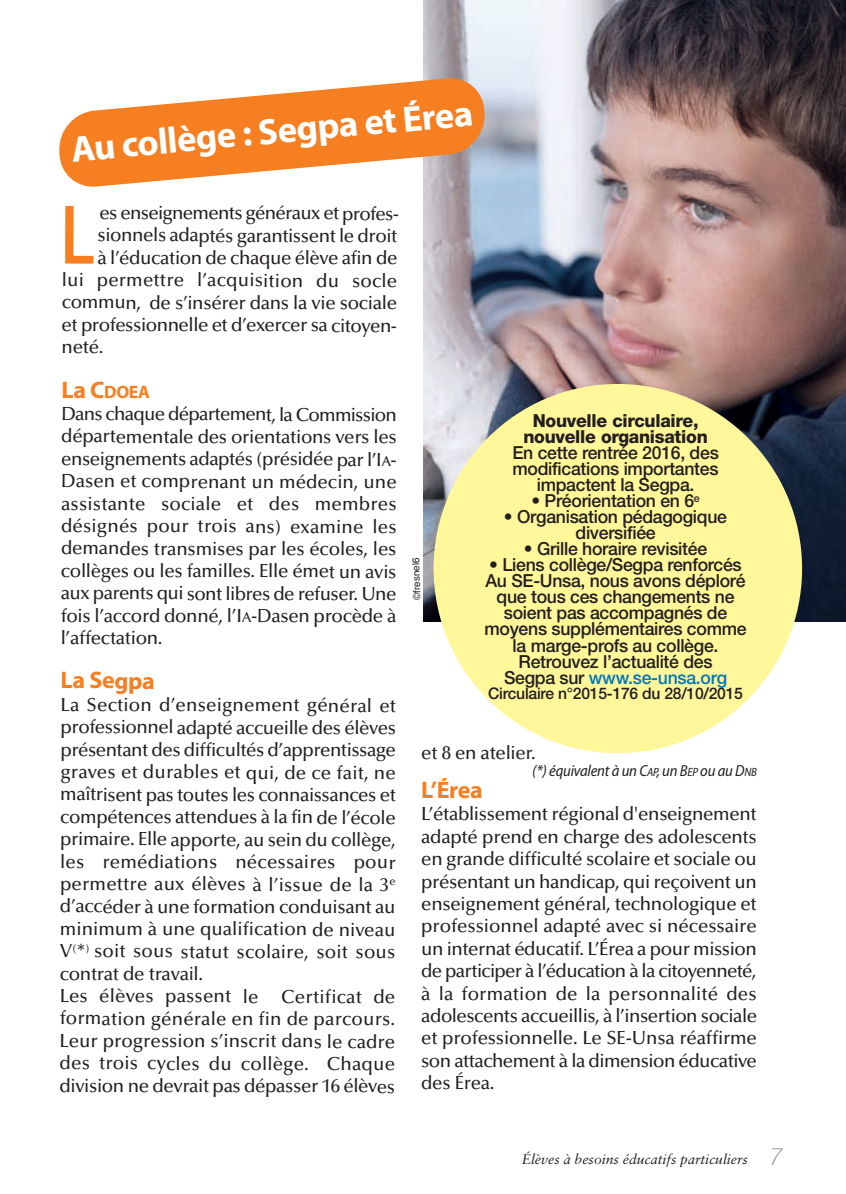
<style>
.page{position:relative;width:846px;height:1194px;background:#fff}
.page>*{position:absolute;margin:0;border:0;box-sizing:border-box;transform-origin:0 0}
.t1{font:500 condensed 80.6px "Helvetica Neue LT Pro";color:#f57f21;scale:.9 1}
.t2{font:700 36.8px "Myriad Pro";color:#fff}
.t3{font:700 24px "Myriad Pro";letter-spacing:-.015em;color:#f57f21}
.t4{font:500 19px/22.4px "Optima LT Std";letter-spacing:-.02em;color:#231f20;text-align:justify}
.t5{font:500 19px/22.4px "Optima LT Std";color:#231f20}
.t6{font:500 19px "Optima LT Std";letter-spacing:-.04em;color:#231f20}
.t7{font:500 19px "Optima LT Std";letter-spacing:.005em;color:#231f20}
.t8{font:500 18px/16px "Helvetica Neue";letter-spacing:-.015em;color:#231f20;text-align:center}
.t9{font:800 18px/16px "Helvetica Neue";letter-spacing:-.015em;color:#231f20;text-align:center}
.t10{font:700 18px "Myriad Pro";color:#f57f21}
.t11{font:italic semi-condensed 16px "Myriad Pro";letter-spacing:-.015em;color:#231f20}
.t12{font:500 16px "Helvetica Neue";letter-spacing:-.015em;color:#231f20}
.t13{font:italic 14px "Sabon";color:#231f20}
.t14{font:10px "Helvetica";color:#231f20}
.s1{font-size:24px}
.s2{font-size:14.2px}
.s3{color:#0077bf}
.s4{font-size:12px}
.s5{font-family:"Helvetica Neue";font-weight:100;font-size:24px;color:#808285}
</style>
<div class="page">
<img style="left:423px;top:0;width:423px;height:622px">
<div style="left:433px;top:384px;width:369px;height:369px;background:#fff79a;border-radius:50%"></div>
<svg style="left:59px;top:77px;width:426px;height:111px;fill:#f57f21"></svg>
<h2 class="t2" style="left:70px;top:135px;width:405px;rotate:-5deg">Au collège : Segpa et Érea</h2>
<h1 class="t1" style="left:62px;top:189px;width:37px">L</h1>
<p class="t6" style="left:99px;top:205px;width:301px">es enseignements généraux et profes-</p>
<p class="t4" style="left:98px;top:226px;width:301px">sionnels adaptés garantissent le droit</p>
<p class="t4" style="left:98px;top:248px;width:301px">à l’éducation de chaque élève afin de</p>
<p class="t7" style="left:62px;top:272px;width:337px">lui permettre l’acquisition du socle</p>
<p class="t4" style="left:62px;top:293px;width:337px">commun, de s’insérer dans la vie sociale</p>
<p class="t4" style="left:62px;top:315px;width:337px">et professionnelle et d’exercer sa citoyen-</p>
<p class="t4" style="left:62px;top:337px;width:43px">neté.</p>
<p class="t10" style="left:61px;top:385px;width:90px"><span class="s1">La C</span>DOEA</p>
<p class="t4" style="left:61px;top:405px;width:338px">Dans chaque département, la Commission départementale des orientations vers les enseignements adaptés (présidée par l’I<span class="s2">A</span>-Dasen et comprenant un médecin, une assistante sociale et des membres désignés pour trois ans) examine les demandes transmises par les écoles, les collèges ou les familles. Elle émet un avis aux parents qui sont libres de refuser. Une fois l’accord donné, l’I<span class="s2">A</span>-Dasen procède à l’affectation.</p>
<p class="t3" style="left:61px;top:671px;width:96px">La Segpa</p>
<p class="t5" style="left:59px;top:695px;width:338px">La Section d’enseignement général et professionnel adapté accueille des élèves présentant des difficultés d’apprentissage graves et durables et qui, de ce fait, ne maîtrisent pas toutes les connaissances et compétences attendues à la fin de l’école primaire. Elle apporte, au sein du collège, les remédiations nécessaires pour permettre aux élèves à l’issue de la 3<sup>e </sup>d’accéder à une formation conduisant au minimum à une qualification de niveau V<sup>(</sup>*<sup>)</sup> soit sous statut scolaire, soit sous contrat de travail.<br>Les élèves passent le Certificat de formation générale en fin de parcours.<br>Leur progression s’inscrit dans le cadre des trois cycles du collège. Chaque division ne devrait pas dépasser 16 élèves</p>
<p class="t14" style="left:413px;top:601px;width:44px;rotate:-92deg">©fresnel6</p>
<p class="t9" style="left:523px;top:415px;width:186px">Nouvelle circulaire, nouvelle organisation</p>
<p class="t8" style="left:512px;top:447px;width:208px">En cette rentrée 2016, des modifications importantes impactent la Segpa.</p>
<p class="t8" style="left:531px;top:495px;width:170px">• Préorientation en 6<sup>e</sup></p>
<p class="t8" style="left:504px;top:511px;width:225px">• Organisation pédagogique diversifiée</p>
<p class="t8" style="left:524px;top:543px;width:185px">• Grille horaire revisitée</p>
<p class="t8" style="left:484px;top:559px;width:263px">• Liens collège/Segpa renforcés<br>Au SE-Unsa, nous avons déploré que tous ces changements ne soient pas accompagnés de moyens supplémentaires comme la marge-profs au collège.<br>Retrouvez l’actualité des<br>Segpa sur <span class="s3">www.se-unsa.org</span></p>
<p class="t12" style="left:488px;top:688px;width:256px">Circulaire n°2015-176 du 28/10/2015</p>
<p class="t4" style="left:421px;top:743px;width:116px">et 8 en atelier.</p>
<p class="t11" style="left:532px;top:764px;width:226px">(*) équivalent à un C<span class="s4">AP</span>, un B<span class="s4">EP</span> ou au D<span class="s4">NB</span></p>
<p class="t3" style="left:421px;top:781px;width:63px">L’Érea</p>
<p class="t4" style="left:421px;top:804px;width:337px">L’établissement régional d'enseignement adapté prend en charge des adolescents en grande difficulté scolaire et sociale ou présentant un handicap, qui reçoivent un enseignement général, technologique et professionnel adapté avec si nécessaire un internat éducatif. L’Érea a pour mission de participer à l’éducation à la citoyenneté, à la formation de la personnalité des adolescents accueillis, à l’insertion sociale et professionnelle. Le SE-Unsa réaffirme son attachement à la dimension éducative des Érea.</p>
<p class="t13" style="left:522px;top:1153px;width:263px">Élèves à besoins éducatifs particuliers <span class="s5">7</span></p>
</div>
